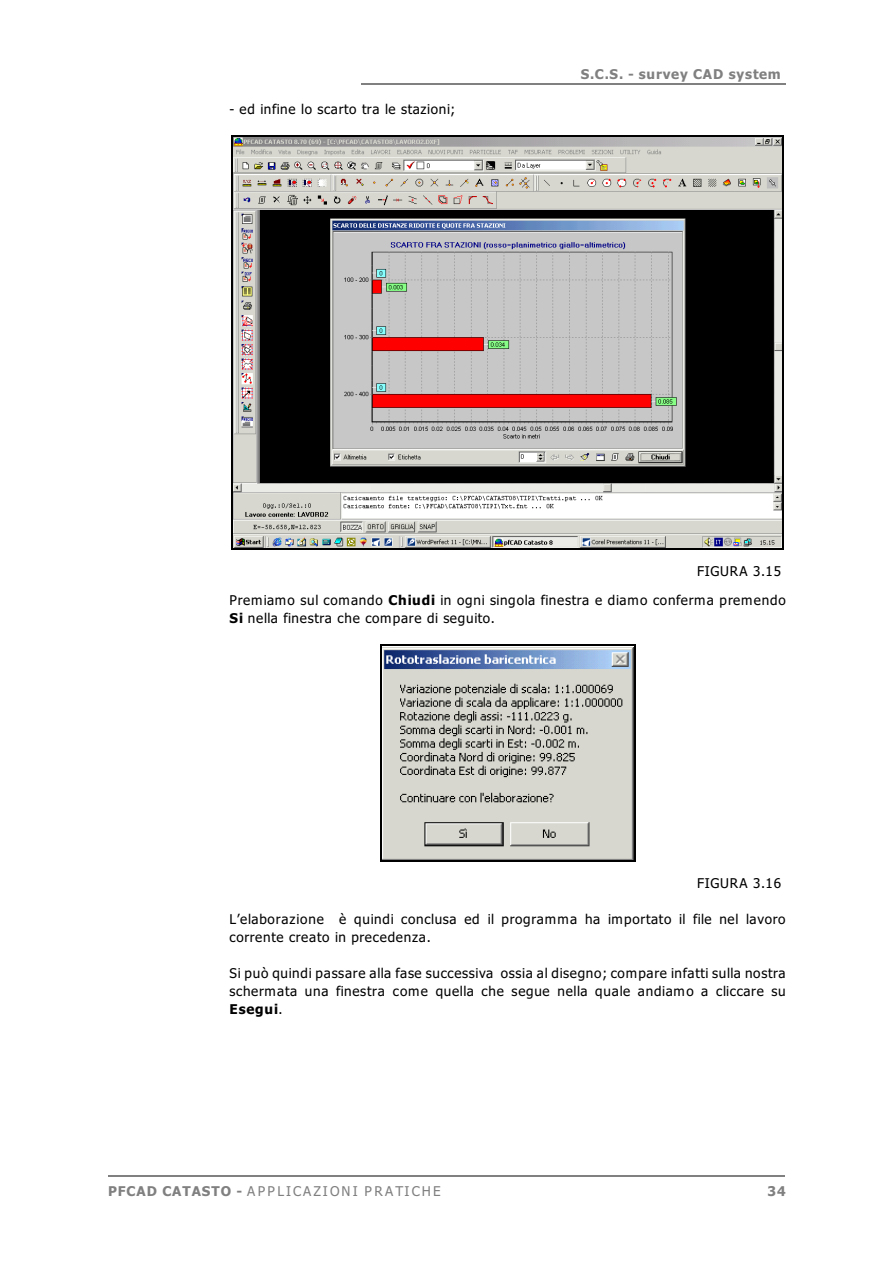
<style>
.page{position:relative;width:894px;height:1263px;background:#fff}
.page>*{position:absolute;margin:0;border:0;box-sizing:border-box;transform-origin:0 0}
.t1{font:13.5px/18px "Tahoma";letter-spacing:.055em;color:#000}
.t2{font:italic 13.5px "Tahoma";letter-spacing:.165em;color:#808080}
.t3{font:700 13.5px "Tahoma";letter-spacing:.06em;color:#808080}
.s1{font-weight:700}
.s2{font-weight:700;font-style:normal}
</style>
<div class="page">
<hr style="left:361px;top:83px;width:425px;height:1px;background:#808080">
<hr style="left:108px;top:1175px;width:676px;height:1px;background:#808080">
<img style="left:233px;top:138px;width:549px;height:411px">
<hr style="left:232px;top:135px;width:1px;height:415px;background:#000">
<hr style="left:783px;top:135px;width:1px;height:415px;background:#000">
<hr style="left:232px;top:135px;width:552px;height:1px;background:#000">
<hr style="left:232px;top:549px;width:552px;height:1px;background:#000">
<img style="left:382px;top:648px;width:252px;height:212px">
<hr style="left:381px;top:644px;width:1px;height:218px;background:#000">
<hr style="left:634px;top:644px;width:1px;height:218px;background:#000">
<hr style="left:381px;top:644px;width:254px;height:1px;background:#000">
<hr style="left:381px;top:860px;width:254px;height:2px;background:#000">
<p class="t1" style="left:230px;top:101px;width:227px">- ed infine lo scarto tra le stazioni;</p>
<p class="t3" style="left:581px;top:69px;width:201px">S.C.S. - survey CAD system</p>
<p class="t1" style="left:230px;top:558px;width:558px;line-height:28.8px;text-indent:468px">FIGURA 3.15<br>Premiamo sul comando <span class="s1">Chiudi</span> in ogni singola finestra e diamo conferma premendo</p>
<p class="t1" style="left:230px;top:610px;width:267px"><span class="s1">Si</span> nella finestra che compare di seguito.</p>
<p class="t1" style="left:697px;top:875px;width:86px">FIGURA 3.16</p>
<p class="t1" style="left:230px;top:911px;width:558px">L’elaborazione è quindi conclusa ed il programma ha importato il file nel lavoro corrente creato in precedenza.</p>
<p class="t1" style="left:230px;top:965px;width:558px;text-align:justify">Si può quindi passare alla fase successiva ossia al disegno; compare infatti sulla nostra schermata una finestra come quella che segue nella quale andiamo a cliccare su <span class="s1">Esegui</span>.</p>
<p class="t2" style="left:108px;top:1186px;width:334px"><span class="s2">PFCAD CATASTO -</span> APPLICAZIONI PRATICHE</p>
<p class="t3" style="left:767px;top:1186px;width:20px">34</p>
</div>
